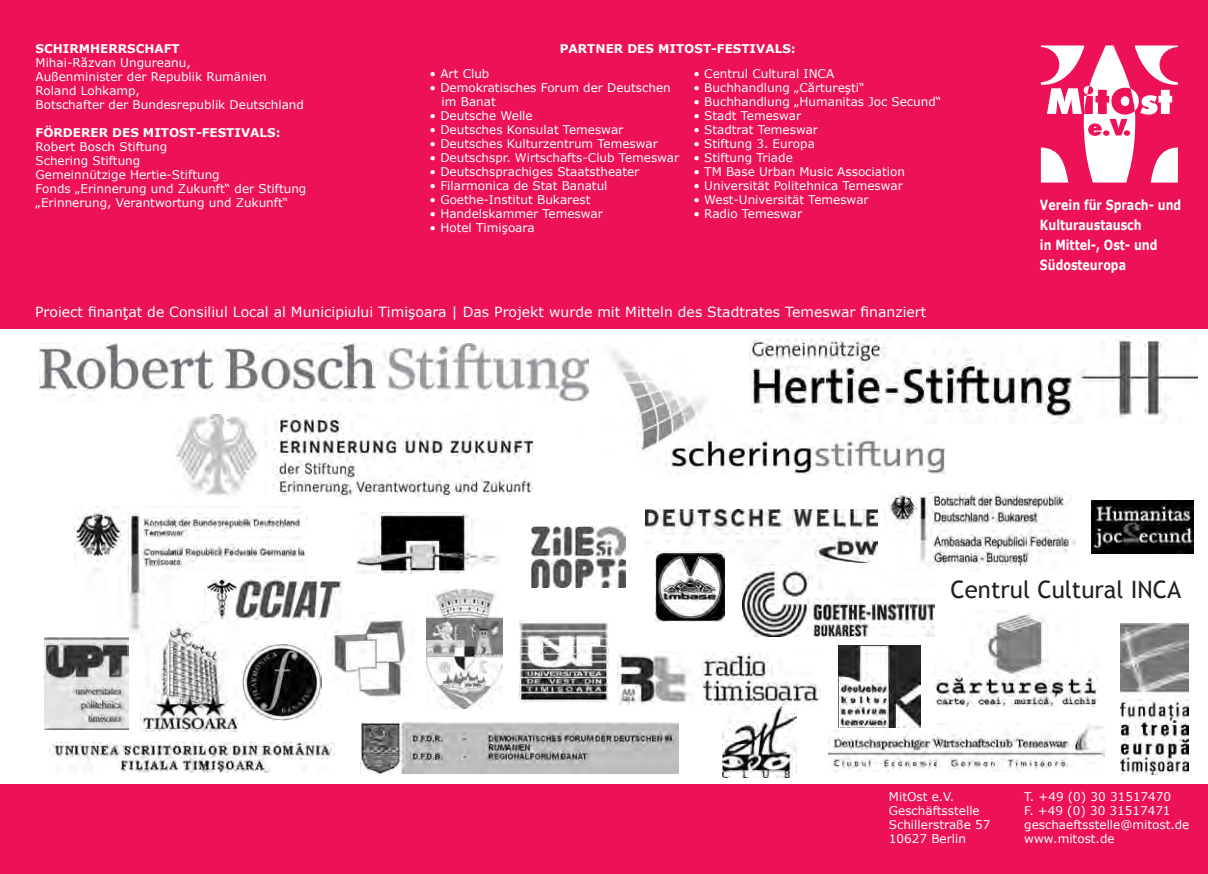
<style>
.page{position:relative;width:1208px;height:874px;background:#fff}
.page>*{position:absolute;margin:0;border:0;box-sizing:border-box;transform-origin:0 0}
.t1{font:24px "Trebuchet MS";color:#231f20}
.t2{font:14px "Verdana";color:#fff}
.t3{font:700 14px/20px "Verdana";color:#fff;scale:.79 1}
.t4{font:12px/14px "Verdana";color:#fff}
.t5{font:700 12px "Verdana";color:#fff}
</style>
<div class="page">
<div style="left:0;top:0;width:1208px;height:328px;background:#ed1255"></div>
<div style="left:0;top:784px;width:1208px;height:89px;background:#ed1255"></div>
<img style="left:580px;top:350px;width:364px;height:123px">
<img style="left:749px;top:336px;width:448px;height:87px">
<svg style="left:1040px;top:45px;width:138px;height:138px"></svg>
<img style="left:40px;top:344px;width:549px;height:57px">
<img style="left:520px;top:620px;width:89px;height:81px">
<img style="left:331px;top:620px;width:75px;height:82px">
<img style="left:1120px;top:623px;width:68px;height:151px">
<img style="left:426px;top:589px;width:76px;height:119px">
<img style="left:49px;top:742px;width:285px;height:30px">
<img style="left:617px;top:651px;width:204px;height:53px">
<img style="left:243px;top:643px;width:78px;height:77px">
<img style="left:75px;top:506px;width:232px;height:125px">
<img style="left:1091px;top:500px;width:102px;height:53px">
<img style="left:141px;top:621px;width:97px;height:110px">
<img style="left:204px;top:576px;width:138px;height:43px">
<img style="left:646px;top:509px;width:231px;height:53px">
<img style="left:356px;top:512px;width:143px;height:61px">
<img style="left:828px;top:723px;width:276px;height:47px">
<img style="left:360px;top:722px;width:318px;height:51px">
<img style="left:655px;top:551px;width:70px;height:70px">
<img style="left:532px;top:526px;width:93px;height:61px">
<img style="left:934px;top:610px;width:164px;height:95px">
<img style="left:742px;top:564px;width:192px;height:72px">
<img style="left:175px;top:414px;width:357px;height:82px">
<img style="left:838px;top:645px;width:82px;height:82px">
<img style="left:722px;top:706px;width:74px;height:70px">
<img style="left:44px;top:637px;width:84px;height:91px">
<img style="left:885px;top:492px;width:191px;height:78px">
<p class="t5" style="left:36px;top:41px;width:146px">SCHIRMHERRSCHAFT</p>
<p class="t4" style="left:36px;top:55px;width:270px">Mihai-Răzvan Ungureanu,<br>Außenminister der Republik Rumänien<br>Roland Lohkamp,<br>Botschafter der Bundesrepublik Deutschland</p>
<p class="t5" style="left:36px;top:125px;width:246px">FÖRDERER DES MITOST-FESTIVALS:</p>
<p class="t4" style="left:36px;top:139px;width:272px">Robert Bosch Stiftung<br>Schering Stiftung<br>Gemeinnützige Hertie-Stiftung<br>Fonds „Erinnerung und Zukunft“ der Stiftung „Erinnerung, Verantwortung und Zukunft“</p>
<p class="t5" style="left:560px;top:41px;width:237px">PARTNER DES MITOST-FESTIVALS:</p>
<p class="t4" style="left:429px;top:66px;width:61px">• Art Club</p>
<p class="t4" style="left:441px;top:80px;width:231px;text-indent:-12px">• Demokratisches Forum der Deutschen im Banat</p>
<p class="t4" style="left:429px;top:108px;width:105px">• Deutsche Welle</p>
<p class="t4" style="left:429px;top:122px;width:195px">• Deutsches Konsulat Temeswar</p>
<p class="t4" style="left:429px;top:136px;width:230px">• Deutsches Kulturzentrum Temeswar</p>
<p class="t4" style="left:429px;top:150px;width:251px">• Deutschspr. Wirtschafts-Club Temeswar</p>
<p class="t4" style="left:429px;top:164px;width:211px">• Deutschsprachiges Staatstheater</p>
<p class="t4" style="left:429px;top:178px;width:179px">• Filarmonica de Stat Banatul</p>
<p class="t4" style="left:429px;top:192px;width:162px">• Goethe-Institut Bukarest</p>
<p class="t4" style="left:429px;top:206px;width:175px">• Handelskammer Temeswar</p>
<p class="t4" style="left:429px;top:220px;width:106px">• Hotel Timişoara</p>
<p class="t4" style="left:693px;top:66px;width:142px">• Centrul Cultural INCA</p>
<p class="t4" style="left:693px;top:80px;width:173px">• Buchhandlung „Cărtureşti“</p>
<p class="t4" style="left:693px;top:94px;width:249px">• Buchhandlung „Humanitas Joc Secund“</p>
<p class="t4" style="left:693px;top:108px;width:109px">• Stadt Temeswar</p>
<p class="t4" style="left:693px;top:122px;width:126px">• Stadtrat Temeswar</p>
<p class="t4" style="left:693px;top:136px;width:123px">• Stiftung 3. Europa</p>
<p class="t4" style="left:693px;top:150px;width:101px">• Stiftung Triade</p>
<p class="t4" style="left:693px;top:164px;width:213px">• TM Base Urban Music Association</p>
<p class="t4" style="left:693px;top:178px;width:211px">• Universität Politehnica Temeswar</p>
<p class="t4" style="left:693px;top:192px;width:177px">• West-Universität Temeswar</p>
<p class="t4" style="left:693px;top:206px;width:110px">• Radio Temeswar</p>
<p class="t2" style="left:35px;top:303px;width:892px">Proiect finanţat de Consiliul Local al Municipiului Timişoara | Das Projekt wurde mit Mitteln des Stadtrates Temeswar finanziert</p>
<p class="t3" style="left:1040px;top:194px;width:180px">Verein für Sprach- und<br>Kulturaustausch<br>in Mittel-, Ost- und<br>Südosteuropa</p>
<h1 class="t1" style="left:950px;top:575px;width:232px">Centrul Cultural INCA</h1>
<p class="t4" style="left:889px;top:788px;width:103px">MitOst e.V.<br>Geschäftsstelle<br>Schillerstraße 57<br>10627 Berlin</p>
<p class="t4" style="left:1024px;top:788px;width:167px">T. +49 (0) 30 31517470<br>F. +49 (0) 30 31517471 geschaeftsstelle@mitost.de www.mitost.de</p>
</div>
